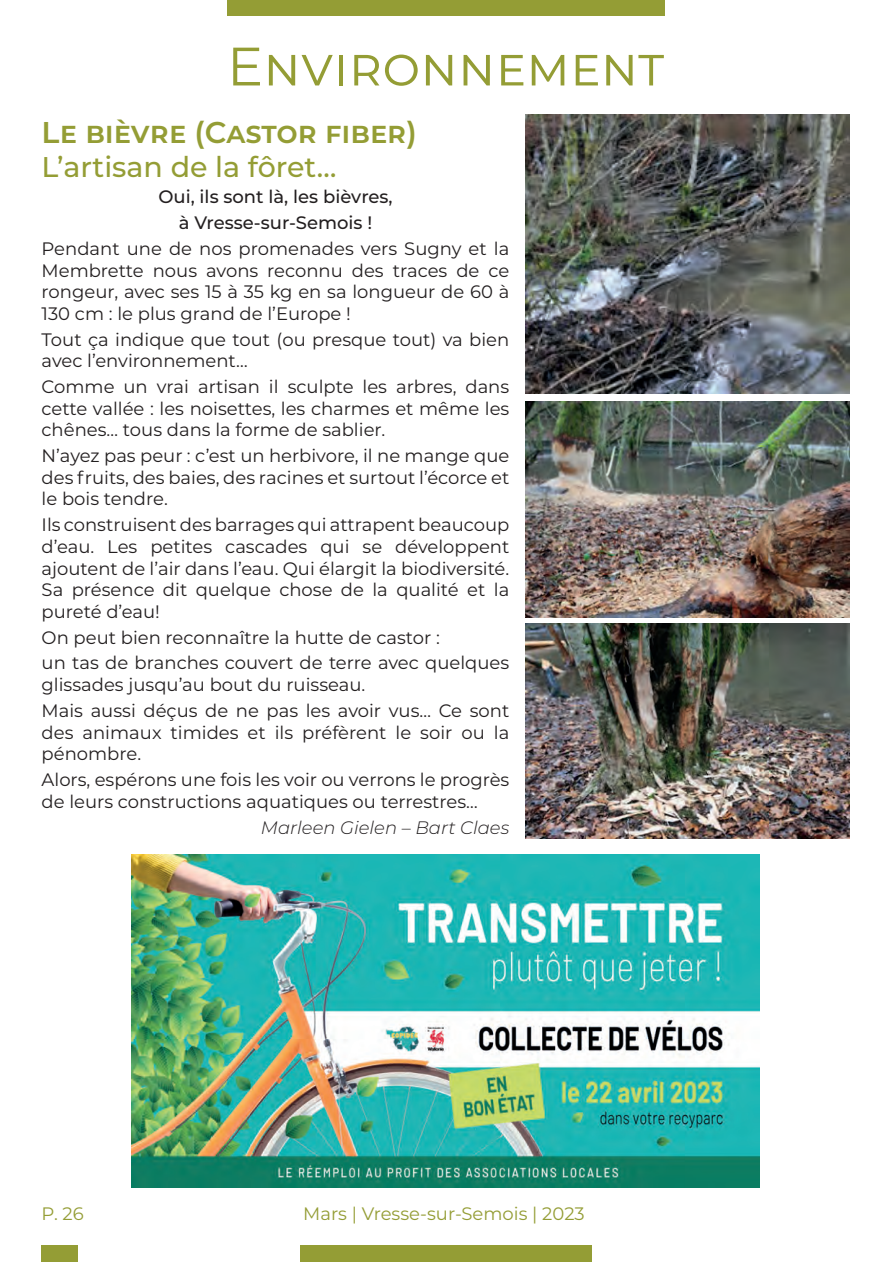
<style>
.page{position:relative;width:893px;height:1262px;background:#fff}
.page>*{position:absolute;margin:0;border:0;box-sizing:border-box;transform-origin:0 0}
.t1{font:54px "Montserrat";color:#949d35}
.t2{font:600 30px "Montserrat";color:#949d35}
.t3{font:500 28.5px "Montserrat";color:#949d35}
.t4{font:18px/21.6px "Montserrat";color:#231f20}
.t5{font:500 18px/25.8px "Montserrat";color:#231f20;text-align:center}
.t6{font:18px "Montserrat";color:#949d35}
.t7{font:italic 300 18px "Montserrat";color:#231f20}
</style>
<div class="page">
<div style="left:227px;top:0;width:437px;height:16px;background:#949d35"></div>
<div style="left:300px;top:1245px;width:291px;height:16px;background:#949d35"></div>
<div style="left:42px;top:1245px;width:36px;height:16px;background:#949d35"></div>
<img style="left:525px;top:402px;width:325px;height:215px">
<img style="left:526px;top:623px;width:324px;height:215px">
<img style="left:525px;top:114px;width:325px;height:280px">
<img style="left:132px;top:854px;width:628px;height:332px">
<h1 class="t1" style="left:227px;top:29px;width:438px">Environnement</h1>
<h2 class="t2" style="left:42px;top:111px;width:377px">Le bièvre (Castor fiber)</h2>
<h3 class="t3" style="left:42px;top:147px;width:296px">L’artisan de la fôret…</h3>
<p class="t5" style="left:158px;top:183px;width:236px">Oui, ils sont là, les bièvres, à Vresse-sur-Semois !</p>
<p class="t4" style="left:42px;top:237px;width:469px;text-align:justify">Pendant une de nos promenades vers Sugny et la Membrette nous avons reconnu des traces de ce rongeur, avec ses 15 à 35 kg en sa longueur de 60 à 130 cm : le plus grand de l’Europe !</p>
<p class="t4" style="left:42px;top:328px;width:469px">Tout ça indique que tout (ou presque tout) va bien avec l’environnement…</p>
<p class="t4" style="left:42px;top:375px;width:469px;text-align:justify">Comme un vrai artisan il sculpte les arbres, dans cette vallée : les noisettes, les charmes et même les chênes… tous dans la forme de sablier.</p>
<p class="t4" style="left:42px;top:444px;width:469px;text-align:justify">N’ayez pas peur : c’est un herbivore, il ne mange que des fruits, des baies, des racines et surtout l’écorce et le bois tendre.</p>
<p class="t4" style="left:42px;top:513px;width:469px;text-align:justify">Ils construisent des barrages qui attrapent beaucoup d’eau. Les petites cascades qui se développent ajoutent de l’air dans l’eau. Qui élargit la biodiversité.<br>Sa présence dit quelque chose de la qualité et la pureté d’eau!</p>
<p class="t4" style="left:42px;top:623px;width:469px;line-height:25.8px">On peut bien reconnaître la hutte de castor :<br>un tas de branches couvert de terre avec quelques</p>
<p class="t4" style="left:42px;top:671px;width:469px;line-height:25.8px">glissades jusqu’au bout du ruisseau.<br>Mais aussi déçus de ne pas les avoir vus… Ce sont</p>
<p class="t4" style="left:42px;top:720px;width:469px">des animaux timides et ils préfèrent le soir ou la pénombre.</p>
<p class="t4" style="left:42px;top:768px;width:469px">Alors, espérons une fois les voir ou verrons le progrès de leurs constructions aquatiques ou terrestres…</p>
<p class="t7" style="left:261px;top:814px;width:250px">Marleen Gielen – Bart Claes</p>
<p class="t6" style="left:42px;top:1201px;width:44px">P. 26</p>
<p class="t6" style="left:303px;top:1201px;width:283px">Mars | Vresse-sur-Semois | 2023</p>
</div>
